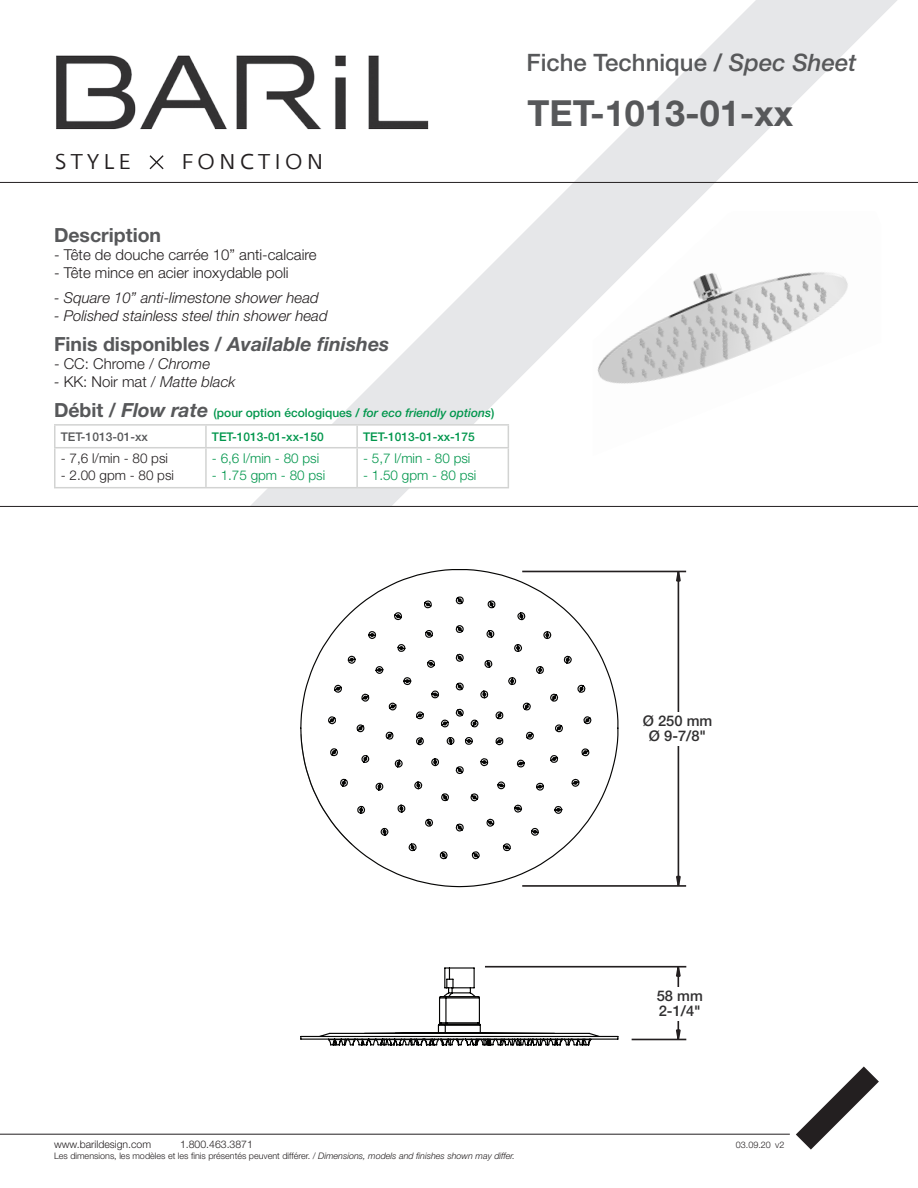
<style>
.page{position:relative;width:918px;height:1188px;background:#fff}
.page>*{position:absolute;margin:0;border:0;box-sizing:border-box;transform-origin:0 0}
.t1{font:700 36px "Helvetica Neue LT Std";color:#57585a}
.t2{font:500 24px "Helvetica Neue LT Std";color:#57585a}
.t3{font:21.3px "Fedra Sans Greek Book TF";letter-spacing:.2em;color:#231f20}
.t4{font:700 19.5px "Helvetica Neue LT Std";color:#57585a}
.t5{font:italic 300 15px "Helvetica Neue LT Std";color:#231f20}
.t6{font:300 15px "Helvetica Neue LT Std";color:#231f20}
.t7{font:500 14.7px/15.1px "Helvetica Neue LT Std";color:#302f30}
.t8{font:300 13.5px "Helvetica Neue LT Std";color:#00964c}
.t9{font:300 13.5px "Helvetica Neue LT Std";color:#231f20}
.t10{font:500 12px/23.5px "Helvetica Neue LT Std";color:#00964c}
.t11{font:300 10.5px "Helvetica Neue LT Std";color:#231f20}
.t12{font:300 9px "Helvetica Neue LT Std";color:#231f20}
.s1{font-style:italic}
.s2{font-style:normal}
.s3{font-weight:700;font-size:19.5px;color:#57585a}
.s4{font-weight:700;font-style:italic;font-size:19.5px;color:#57585a}
.s5{color:#57585a}
</style>
<div class="page">
<svg style="left:250px;top:0;width:648px;height:506px"></svg>
<img style="left:54px;top:54px;width:378px;height:128px">
<svg style="left:148px;top:154px;width:17px;height:17px"></svg>
<hr style="left:0;top:182px;width:918px;height:1px;background:#231f20">
<hr style="left:0;top:506px;width:918px;height:1px;background:#231f20">
<hr style="left:0;top:1134px;width:790px;height:1px;background:#231f20">
<svg style="left:796px;top:1066px;width:83px;height:84px"></svg>
<svg style="left:300px;top:569px;width:319px;height:319px"></svg>
<svg style="left:300px;top:967px;width:319px;height:79px"></svg>
<svg style="left:675px;top:1029px;width:7px;height:12px"></svg>
<svg style="left:675px;top:965px;width:7px;height:13px"></svg>
<hr style="left:632px;top:1039px;width:54px;height:1px;background:#231f20">
<hr style="left:485px;top:966px;width:201px;height:2px;background:#231f20">
<hr style="left:677px;top:976px;width:2px;height:59px;background:#231f20">
<div style="left:649px;top:987px;width:61px;height:33px;background:#fff"></div>
<svg style="left:677px;top:694px;width:3px;height:59px"></svg>
<svg style="left:675px;top:570px;width:7px;height:12px"></svg>
<svg style="left:676px;top:875px;width:5px;height:10px"></svg>
<hr style="left:522px;top:885px;width:164px;height:2px;background:#231f20">
<hr style="left:522px;top:571px;width:164px;height:1px;background:#231f20">
<hr style="left:678px;top:571px;width:1px;height:315px;background:#231f20">
<div style="left:647px;top:712px;width:60px;height:33px;background:#fff"></div>
<img style="left:593px;top:211px;width:288px;height:245px">
<hr style="left:54px;top:424px;width:152px;height:2px;background:#d2d3d2">
<hr style="left:54px;top:426px;width:2px;height:21px;background:#d2d3d2">
<hr style="left:206px;top:424px;width:151px;height:2px;background:#d2d3d2">
<hr style="left:357px;top:424px;width:152px;height:2px;background:#d2d3d2">
<svg style="left:55px;top:425px;width:454px;height:62px"></svg>
<hr style="left:54px;top:447px;width:152px;height:1px;background:#d2d3d2">
<hr style="left:54px;top:448px;width:2px;height:39px;background:#d2d3d2">
<hr style="left:206px;top:447px;width:151px;height:1px;background:#d2d3d2">
<hr style="left:205px;top:448px;width:2px;height:39px;background:#d2d3d2">
<hr style="left:357px;top:447px;width:152px;height:1px;background:#d2d3d2">
<hr style="left:356px;top:448px;width:2px;height:39px;background:#d2d3d2">
<hr style="left:508px;top:448px;width:1px;height:39px;background:#d2d3d2">
<hr style="left:54px;top:487px;width:152px;height:1px;background:#d2d3d2">
<hr style="left:206px;top:487px;width:151px;height:1px;background:#d2d3d2">
<hr style="left:357px;top:487px;width:152px;height:1px;background:#d2d3d2">
<h2 class="t2" style="left:526px;top:48px;width:331px">Fiche Technique / <span class="s1">Spec Sheet</span></h2>
<h3 class="t3" style="left:55px;top:151px;width:77px">STYLE</h3>
<h3 class="t3" style="left:181px;top:151px;width:144px">FONCTION</h3>
<p class="t4" style="left:54px;top:223px;width:109px">Description</p>
<p class="t6" style="left:54px;top:245px;width:264px">- Tête de douche carrée 10” anti-calcaire</p>
<p class="t6" style="left:54px;top:263px;width:236px">- Tête mince en acier inoxydable poli</p>
<p class="t5" style="left:54px;top:289px;width:266px">- Square 10” anti-limestone shower head</p>
<p class="t5" style="left:54px;top:307px;width:275px">- Polished stainless steel thin shower head</p>
<h3 class="t4" style="left:54px;top:332px;width:337px">Finis disponibles / <span class="s1">Available finishes</span></h3>
<h3 class="t6" style="left:54px;top:355px;width:158px">- CC: Chrome / <span class="s1">Chrome</span></h3>
<h3 class="t5" style="left:54px;top:373px;width:183px">- <span class="s2">KK: Noir mat /</span> Matte black</h3>
<h3 class="t10" style="left:61px;top:401px;width:435px;text-indent:-7px"><span class="s3">Débit /</span> <span class="s4">Flow rate</span> (pour option écologiques / <span class="s1">for eco friendly options</span>)<br><span class="s5">TET-1013-01-xx</span></h3>
<h3 class="t10" style="left:212px;top:424px;width:113px">TET-1013-01-xx-150</h3>
<h3 class="t10" style="left:363px;top:424px;width:113px">TET-1013-01-xx-175</h3>
<h3 class="t9" style="left:61px;top:450px;width:109px">- 7,6 l/min - 80 psi</h3>
<h3 class="t9" style="left:61px;top:467px;width:115px">- 2.00 gpm - 80 psi</h3>
<h3 class="t8" style="left:212px;top:450px;width:109px">- 6,6 l/min - 80 psi</h3>
<h3 class="t8" style="left:212px;top:467px;width:115px">- 1.75 gpm - 80 psi</h3>
<h3 class="t8" style="left:363px;top:450px;width:109px">- 5,7 l/min - 80 psi</h3>
<h3 class="t8" style="left:363px;top:467px;width:115px">- 1.50 gpm - 80 psi</h3>
<p class="t1" style="left:528px;top:91px;width:267px">TET-1013-01-xx</p>
<p class="t7" style="left:643px;top:713px;width:71px;text-align:center">Ø 250 mm<br>Ø 9-7/8"</p>
<p class="t7" style="left:657px;top:988px;width:48px">58 mm<br>2-1/4"</p>
<p class="t11" style="left:54px;top:1138px;width:99px">www.barildesign.com</p>
<p class="t11" style="left:180px;top:1138px;width:74px">1.800.463.3871</p>
<p class="t12" style="left:736px;top:1139px;width:37px">03.09.20</p>
<p class="t12" style="left:54px;top:1150px;width:463px">Les dimensions, les modèles et les finis présentés peuvent différer. / <span class="s1">Dimensions, models and finishes shown may differ.</span></p>
<p class="t12" style="left:775px;top:1140px;width:11px">v2</p>
</div>
